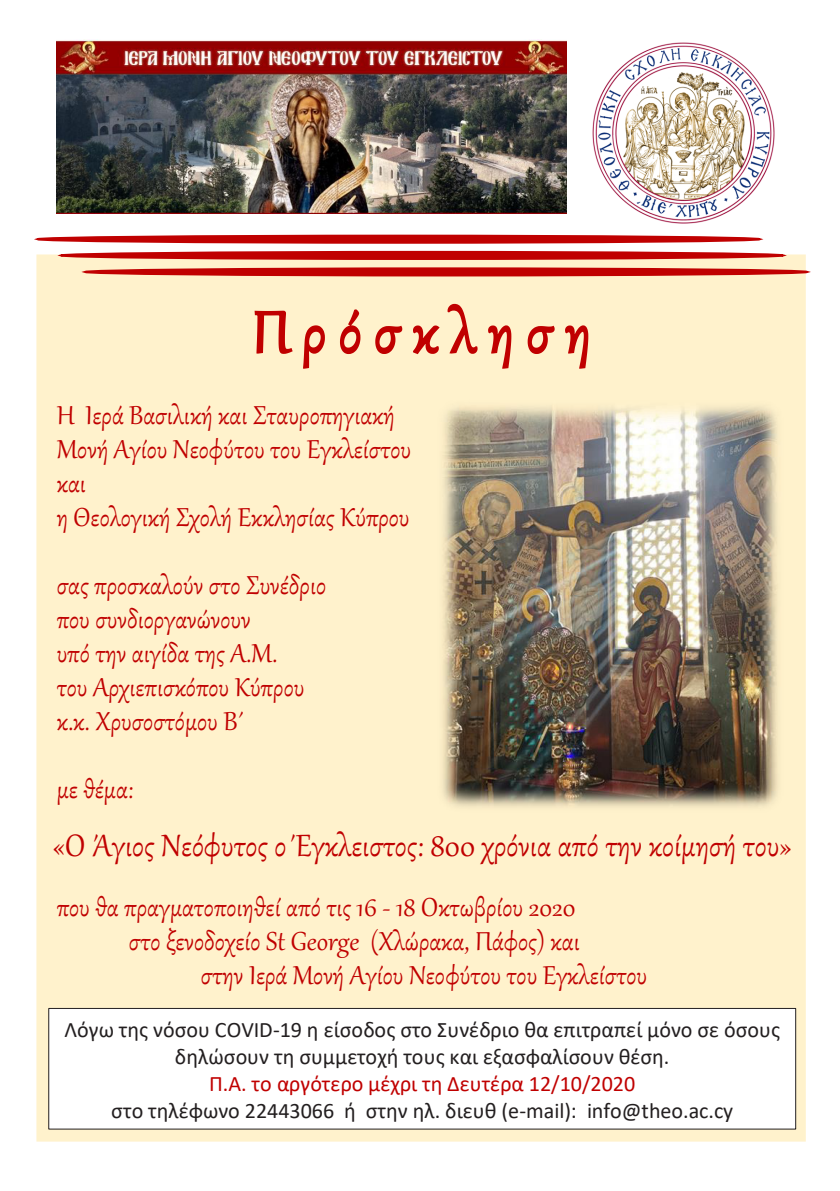
<style>
.page{position:relative;width:840px;height:1191px;background:#fff}
.page>*{position:absolute;margin:0;border:0;box-sizing:border-box;transform-origin:0 0}
.t1{font:72px "Gabriola";letter-spacing:.175em;color:#c00000}
.t2{font:38px "Gabriola";color:#c00000}
.t3{font:32px/34px "Gabriola";color:#c00000}
.t4{font:22px/26.8px "Calibri";color:#231f20;text-align:center}
.s1{color:#c00000}
</style>
<div class="page">
<div style="left:37px;top:255px;width:767px;height:885px;background:#fff2cc"></div>
<img style="left:442px;top:406px;width:336px;height:401px">
<svg style="left:254px;top:310px;width:39px;height:44px"></svg>
<svg style="left:303px;top:325px;width:22px;height:44px"></svg>
<svg style="left:340px;top:309px;width:21px;height:45px"></svg>
<svg style="left:375px;top:325px;width:28px;height:29px"></svg>
<svg style="left:413px;top:303px;width:65px;height:52px"></svg>
<svg style="left:488px;top:325px;width:24px;height:44px"></svg>
<svg style="left:527px;top:325px;width:28px;height:29px"></svg>
<svg style="left:565px;top:325px;width:24px;height:44px"></svg>
<img style="left:57px;top:40px;width:509px;height:174px">
<div style="left:38px;top:236px;width:721px;height:7px;background:#c00000;border-radius:50%"></div>
<div style="left:36px;top:235px;width:724px;height:9px;border:2px solid #c00000;border-radius:50%"></div>
<div style="left:61px;top:252px;width:721px;height:7px;background:#c00000;border-radius:50%"></div>
<div style="left:60px;top:251px;width:723px;height:9px;border:2px solid #c00000;border-radius:50%"></div>
<div style="left:85px;top:268px;width:721px;height:7px;background:#c00000;border-radius:50%"></div>
<div style="left:84px;top:267px;width:723px;height:9px;border:2px solid #c00000;border-radius:50%"></div>
<div style="left:49px;top:1008px;width:746px;height:121px;background:#fff"></div>
<div style="left:48px;top:1008px;width:747px;height:121px;border:1px solid #231f20"></div>
<img style="left:592px;top:42px;width:183px;height:182px">
<p class="t1" style="left:252px;top:285px;width:340px">Πρόσκληση</p>
<p class="t3" style="left:57px;top:396px;width:356px">Η Ιερά Βασιλική και Σταυροπηγιακή<br>Μονή Αγίου Νεοφύτου του Εγκλείστου και<br>η Θεολογική Σχολή Εκκλησίας Κύπρου</p>
<p class="t3" style="left:57px;top:566px;width:271px">σας προσκαλούν στο Συνέδριο που συνδιοργανώνουν<br>υπό την αιγίδα της Α.Μ.<br>του Αρχιεπισκόπου Κύπρου κ.κ. Χρυσοστόμου Β´</p>
<p class="t3" style="left:57px;top:770px;width:78px">με θέμα:</p>
<p class="t2" style="left:53px;top:821px;width:739px">«Ο Άγιος Νεόφυτος ο Έγκλειστος: 800 χρόνια από την κοίμησή του»</p>
<p class="t3" style="left:57px;top:888px;width:520px">που θα πραγματοποιηθεί από τις 16 - 18 Οκτωβρίου 2020</p>
<p class="t3" style="left:129px;top:922px;width:452px">στο ξενοδοχείο St George (Χλώρακα, Πάφος) και</p>
<p class="t3" style="left:201px;top:956px;width:447px">στην Ιερά Μονή Αγίου Νεοφύτου του Εγκλείστου</p>
<p class="t4" style="left:64px;top:1016px;width:717px">Λόγω της νόσου COVID-19 η είσοδος στο Συνέδριο θα επιτραπεί μόνο σε όσους δηλώσουν τη συμμετοχή τους και εξασφαλίσουν θέση.<br><span class="s1">Π.Α. το αργότερο μέχρι τη Δευτέρα 12/10/2020<br></span>στο τηλέφωνο 22443066 ή στην ηλ. διευθ (e-mail): info@theo.ac.cy</p>
</div>
